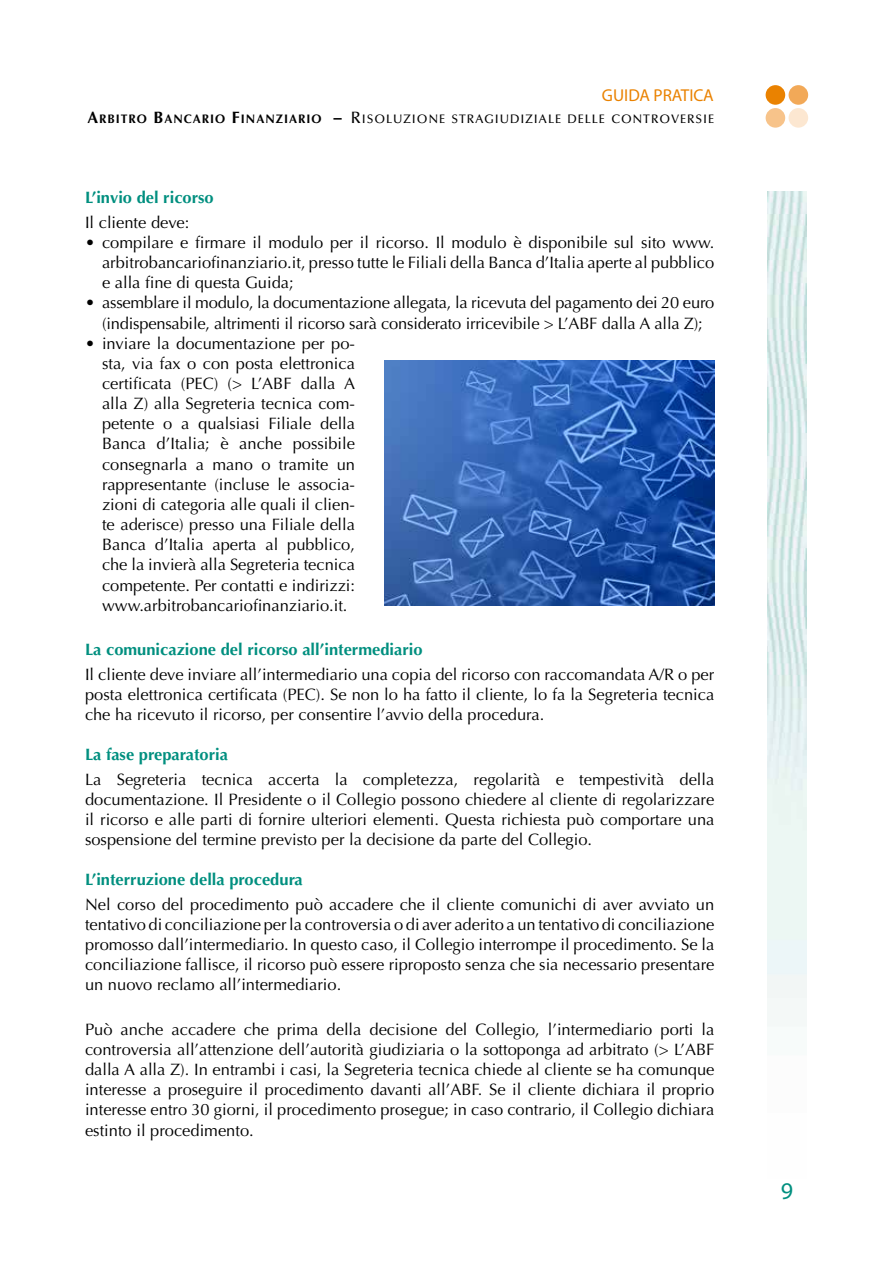
<style>
.page{position:relative;width:893px;height:1263px;background:#fff}
.page>*{position:absolute;margin:0;border:0;box-sizing:border-box;transform-origin:0 0}
.t1{font:24px "Myriad Pro";color:#008f7f}
.t2{font:17.25px "Myriad Pro";color:#ea8200}
.t3{font:16.5px/20.1px "Optima LT Std";color:#000;text-align:justify}
.t4{font:700 16.5px "Optima LT Std";color:#008f7f}
.t5{font:500 12.3px "Optima LT Std";letter-spacing:.08em;color:#000}
.s1{font-weight:700;font-size:16.5px}
.s2{font-weight:700}
.s3{font-size:16.5px}
</style>
<div class="page">
<div style="left:766px;top:108px;width:19px;height:20px;background:#f7c38a;border-radius:50%"></div>
<div style="left:789px;top:108px;width:19px;height:20px;background:#fce7d1;border-radius:50%"></div>
<div style="left:766px;top:85px;width:19px;height:20px;background:#ea8200;border-radius:50%"></div>
<div style="left:789px;top:85px;width:19px;height:20px;background:#f2a958;border-radius:50%"></div>
<img style="left:768px;top:191px;width:38px;height:835px">
<img style="left:385px;top:360px;width:329px;height:246px">
<p class="t2" style="left:602px;top:84px;width:113px">GUIDA PRATICA</p>
<p class="t5" style="left:87px;top:112px;width:628px"><span class="s1">A</span><span class="s2">RBITRO</span> <span class="s1">B</span><span class="s2">ANCARIO</span> <span class="s1">F</span><span class="s2">INANZIARIO</span> <span class="s1">−</span> <span class="s3">R</span>ISOLUZIONE STRAGIUDIZIALE DELLE CONTROVERSIE</p>
<p class="t4" style="left:85px;top:188px;width:130px">L’invio del ricorso</p>
<p class="t3" style="left:85px;top:212px;width:106px">Il cliente deve:</p>
<p class="t3" style="left:102px;top:233px;width:614px;text-indent:-17px">• compilare e firmare il modulo per il ricorso. Il modulo è disponibile sul sito www. arbitrobancariofinanziario.it, presso tutte le Filiali della Banca d’Italia aperte al pubblico e alla fine di questa Guida;</p>
<p class="t3" style="left:85px;top:293px;width:631px;text-align:center">• assemblare il modulo, la documentazione allegata, la ricevuta del pagamento dei 20 euro (indispensabile, altrimenti il ricorso sarà considerato irricevibile &gt; L’ABF dalla A alla Z);</p>
<p class="t3" style="left:102px;top:333px;width:255px;text-indent:-17px">• inviare la documentazione per po&shy;sta, via fax o con posta elettronica certificata (PEC) (&gt; L’ABF dalla A alla Z) alla Segreteria tecnica com&shy;petente o a qualsiasi Filiale della Banca d’Italia; è anche possibile consegnarla a mano o tramite un rappresentante (incluse le associa&shy;zioni di categoria alle quali il clien&shy;te aderisce) presso una Filiale della Banca d’Italia aperta al pubblico, che la invierà alla Segreteria tecnica competente. Per contatti e indirizzi: www.arbitrobancariofinanziario.it.</p>
<p class="t4" style="left:85px;top:640px;width:339px">La comunicazione del ricorso all’intermediario</p>
<p class="t3" style="left:85px;top:664px;width:631px">Il cliente deve inviare all’intermediario una copia del ricorso con raccomandata A/R o per posta elettronica certificata (PEC). Se non lo ha fatto il cliente, lo fa la Segreteria tecnica che ha ricevuto il ricorso, per consentire l’avvio della procedura.</p>
<p class="t4" style="left:85px;top:745px;width:144px">La fase preparatoria</p>
<p class="t3" style="left:85px;top:769px;width:631px">La Segreteria tecnica accerta la completezza, regolarità e tempestività della documentazione. Il Presidente o il Collegio possono chiedere al cliente di regolarizzare il ricorso e alle parti di fornire ulteriori elementi. Questa richiesta può comportare una sospensione del termine previsto per la decisione da parte del Collegio.</p>
<p class="t4" style="left:85px;top:870px;width:219px">L’interruzione della procedura</p>
<p class="t3" style="left:85px;top:894px;width:631px">Nel corso del procedimento può accadere che il cliente comunichi di aver avviato un tentativo di conciliazione per la controversia o di aver aderito a un tentativo di conciliazione promosso dall’intermediario. In questo caso, il Collegio interrompe il procedimento. Se la conciliazione fallisce, il ricorso può essere riproposto senza che sia necessario presentare un nuovo reclamo all’intermediario.</p>
<p class="t3" style="left:85px;top:1019px;width:631px">Può anche accadere che prima della decisione del Collegio, l’intermediario porti la controversia all’attenzione dell’autorità giudiziaria o la sottoponga ad arbitrato (&gt; L’ABF dalla A alla Z). In entrambi i casi, la Segreteria tecnica chiede al cliente se ha comunque interesse a proseguire il procedimento davanti all’ABF. Se il cliente dichiara il proprio interesse entro 30 giorni, il procedimento prosegue; in caso contrario, il Collegio dichiara estinto il procedimento.</p>
<h1 class="t1" style="left:781px;top:1176px;width:14px">9</h1>
</div>
